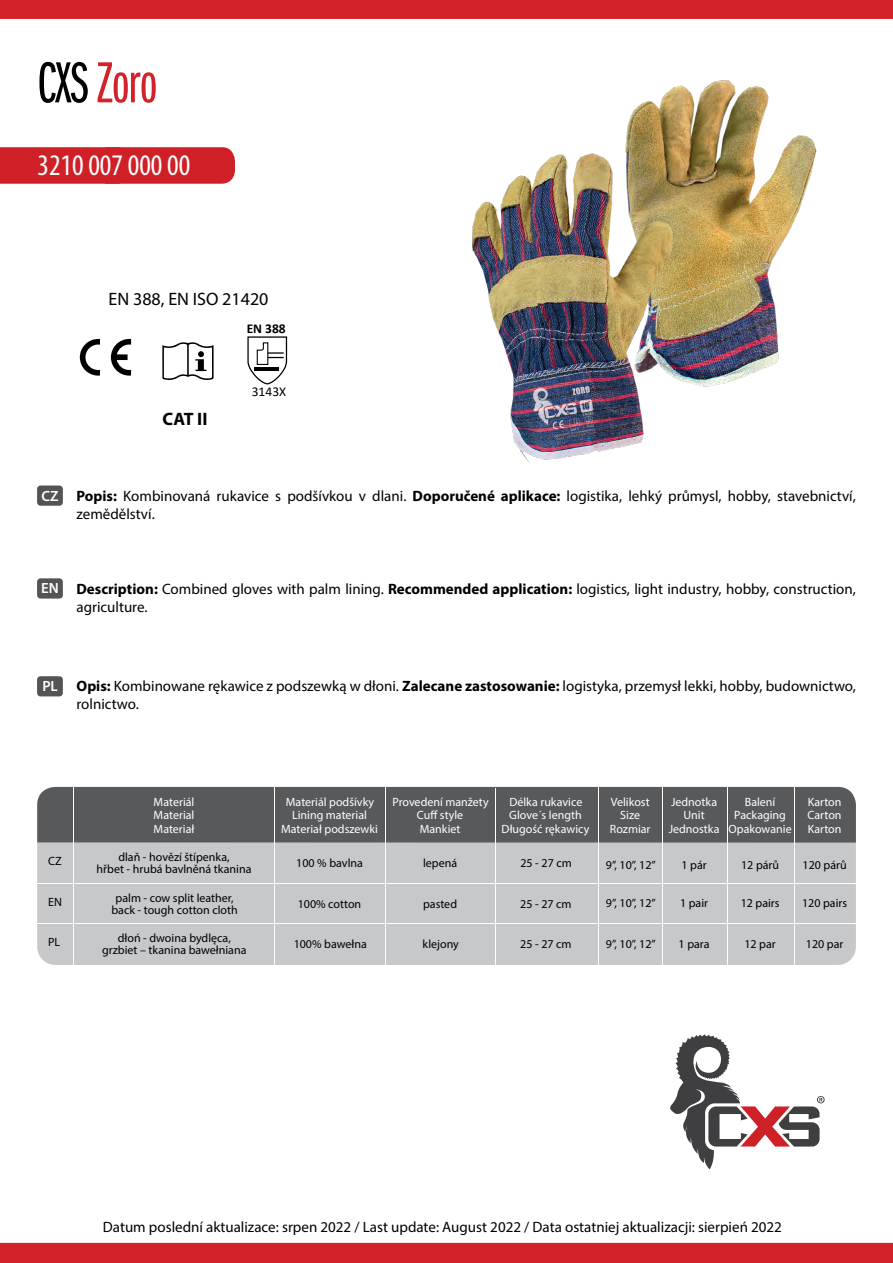
<style>
.page{position:relative;width:893px;height:1263px;background:#fff}
.page>*{position:absolute;margin:0;border:0;box-sizing:border-box;transform-origin:0 0}
.t1{font:60px "Franklin Got Itc DOT Boo Ext Com";letter-spacing:-.01em;color:#d2232a}
.t2{font:condensed 30px "Myriad Pro";color:#fff}
.t3{font:18px "Myriad Pro";color:#000}
.t4{font:700 18px "Myriad Pro";color:#000}
.t5{font:15px/18px "Myriad Pro";color:#000}
.t6{font:600 14.85px "Myriad Pro";color:#fff}
.t7{font:13.5px "Calibri";color:#000}
.t8{font:700 13.5px "Calibri";color:#000}
.t9{font:12px/12px "Myriad Pro";color:#000;text-align:center}
.t10{font:12px "Myriad Pro";color:#fff}
.s1{color:#000}
.s2{font-weight:700}
</style>
<div class="page">
<div style="left:0;top:147px;width:235px;height:37px;background:#cf2027"></div>
<img style="left:472px;top:80px;width:345px;height:383px">
<svg style="left:670px;top:1034px;width:155px;height:135px"></svg>
<div style="left:37px;top:485px;width:26px;height:21px;background:#545456;border-radius:3px"></div>
<div style="left:37px;top:578px;width:26px;height:21px;background:#545456;border-radius:3px"></div>
<div style="left:37px;top:676px;width:26px;height:20px;background:#545456;border-radius:3px"></div>
<div style="left:0;top:0;width:893px;height:19px;background:#d2232a"></div>
<div style="left:0;top:1243px;width:893px;height:20px;background:#d2232a"></div>
<svg style="left:247px;top:336px;width:40px;height:48px"></svg>
<svg style="left:162px;top:342px;width:52px;height:38px"></svg>
<svg style="left:80px;top:339px;width:20px;height:37px"></svg>
<svg style="left:111px;top:339px;width:20px;height:37px"></svg>
<div style="left:37px;top:787px;width:819px;height:178px;background:#c7c8ca;border-radius:18px"></div>
<div style="left:37px;top:787px;width:819px;height:55px;background:#58595b"></div>
<hr style="left:37px;top:923px;width:819px;height:1px;background:#fff">
<hr style="left:37px;top:883px;width:819px;height:1px;background:#fff">
<hr style="left:794px;top:787px;width:1px;height:178px;background:#fff">
<hr style="left:727px;top:787px;width:1px;height:178px;background:#fff">
<hr style="left:662px;top:787px;width:1px;height:178px;background:#fff">
<hr style="left:598px;top:787px;width:1px;height:178px;background:#fff">
<hr style="left:274px;top:787px;width:1px;height:178px;background:#fff">
<hr style="left:73px;top:787px;width:1px;height:178px;background:#fff">
<hr style="left:495px;top:788px;width:1px;height:178px;background:#fff">
<hr style="left:385px;top:787px;width:1px;height:178px;background:#fff">
<h1 class="t1" style="left:37px;top:51px;width:121px"><span class="s1">CXS</span> Zoro</h1>
<h2 class="t2" style="left:38px;top:147px;width:154px">3210 007 000 00</h2>
<p class="t3" style="left:109px;top:288px;width:161px">EN 388, EN ISO 21420</p>
<p class="t8" style="left:247px;top:319px;width:41px">EN 388</p>
<p class="t4" style="left:163px;top:407px;width:46px">CAT II</p>
<p class="t7" style="left:252px;top:382px;width:36px">3143X</p>
<p class="t6" style="left:42px;top:486px;width:19px">CZ</p>
<p class="t5" style="left:77px;top:486px;width:781px"><span class="s2">Popis:</span> Kombinovaná rukavice s podšívkou v dlani. <span class="s2">Doporučené aplikace:</span> logistika, lehký průmysl, hobby, stavebnictví, zemědělství.</p>
<p class="t6" style="left:41px;top:579px;width:19px">EN</p>
<p class="t5" style="left:77px;top:579px;width:781px"><span class="s2">Description:</span> Combined gloves with palm lining. <span class="s2">Recommended application:</span> logistics, light industry, hobby, construction, agriculture.</p>
<p class="t6" style="left:42px;top:677px;width:17px">PL</p>
<p class="t5" style="left:77px;top:677px;width:781px"><span class="s2">Opis:</span> Kombinowane rękawice z podszewką w dłoni. <span class="s2">Zalecane zastosowanie:</span> logistyka, przemysł lekki, hobby, budownictwo, rolnictwo.</p>
<p class="t10" style="left:154px;top:794px;width:42px">Materiál</p>
<p class="t10" style="left:154px;top:808px;width:42px">Material</p>
<p class="t10" style="left:154px;top:822px;width:42px">Materiał</p>
<p class="t10" style="left:286px;top:794px;width:90px">Materiál podšívky</p>
<p class="t10" style="left:281px;top:821px;width:98px">Materiał podszewki</p>
<p class="t10" style="left:292px;top:808px;width:76px">Lining material</p>
<p class="t10" style="left:392px;top:794px;width:98px">Provedení manžety</p>
<p class="t10" style="left:420px;top:821px;width:42px">Mankiet</p>
<p class="t10" style="left:417px;top:808px;width:48px">Cuff style</p>
<p class="t10" style="left:509px;top:794px;width:75px">Délka rukavice</p>
<p class="t10" style="left:502px;top:821px;width:89px">Długość rękawicy</p>
<p class="t10" style="left:509px;top:808px;width:74px">Glove´s length</p>
<p class="t10" style="left:611px;top:794px;width:40px">Velikost</p>
<p class="t10" style="left:610px;top:821px;width:42px">Rozmiar</p>
<p class="t10" style="left:620px;top:808px;width:21px">Size</p>
<p class="t10" style="left:671px;top:794px;width:48px">Jednotka</p>
<p class="t10" style="left:669px;top:821px;width:52px">Jednostka</p>
<p class="t10" style="left:683px;top:808px;width:23px">Unit</p>
<p class="t10" style="left:745px;top:794px;width:32px">Balení</p>
<p class="t10" style="left:729px;top:821px;width:65px">Opakowanie</p>
<p class="t10" style="left:734px;top:808px;width:53px">Packaging</p>
<p class="t10" style="left:808px;top:794px;width:35px">Karton</p>
<p class="t10" style="left:808px;top:821px;width:35px">Karton</p>
<p class="t10" style="left:808px;top:808px;width:36px">Carton</p>
<p class="t9" style="left:48px;top:855px;width:15px">CZ</p>
<p class="t9" style="left:97px;top:851px;width:156px">dlaň - hovězí štípenka,<br>hřbet - hrubá bavlněná tkanina</p>
<p class="t9" style="left:296px;top:857px;width:68px">100 % bavlna</p>
<p class="t9" style="left:423px;top:857px;width:36px">lepená</p>
<p class="t9" style="left:803px;top:859px;width:46px">120 párů</p>
<p class="t9" style="left:520px;top:857px;width:53px">25 - 27 cm</p>
<p class="t9" style="left:741px;top:859px;width:40px">12 párů</p>
<p class="t9" style="left:681px;top:859px;width:27px">1 pár</p>
<p class="t9" style="left:606px;top:859px;width:51px">9”, 10”, 12”</p>
<p class="t9" style="left:48px;top:896px;width:15px">EN</p>
<p class="t9" style="left:111px;top:891px;width:128px">palm - cow split leather, back - tough cotton cloth</p>
<p class="t9" style="left:298px;top:897px;width:65px">100% cotton</p>
<p class="t9" style="left:423px;top:897px;width:36px">pasted</p>
<p class="t9" style="left:520px;top:897px;width:53px">25 - 27 cm</p>
<p class="t9" style="left:606px;top:897px;width:51px">9”, 10”, 12”</p>
<p class="t9" style="left:680px;top:897px;width:30px">1 pair</p>
<p class="t9" style="left:741px;top:897px;width:40px">12 pairs</p>
<p class="t9" style="left:802px;top:897px;width:47px">120 pairs</p>
<p class="t9" style="left:48px;top:936px;width:14px">PL</p>
<p class="t9" style="left:102px;top:932px;width:146px">dłoń - dwoina bydlęca, grzbiet – tkanina bawełniana</p>
<p class="t9" style="left:294px;top:938px;width:75px">100% bawełna</p>
<p class="t9" style="left:423px;top:938px;width:38px">klejony</p>
<p class="t9" style="left:520px;top:938px;width:53px">25 - 27 cm</p>
<p class="t9" style="left:606px;top:938px;width:51px">9”, 10”, 12”</p>
<p class="t9" style="left:679px;top:938px;width:32px">1 para</p>
<p class="t9" style="left:744px;top:938px;width:33px">12 par</p>
<p class="t9" style="left:806px;top:938px;width:39px">120 par</p>
<p class="t5" style="left:103px;top:1218px;width:681px">Datum poslední aktualizace: srpen 2022 / Last update: August 2022 / Data ostatniej aktualizacji: sierpień 2022</p>
</div>
